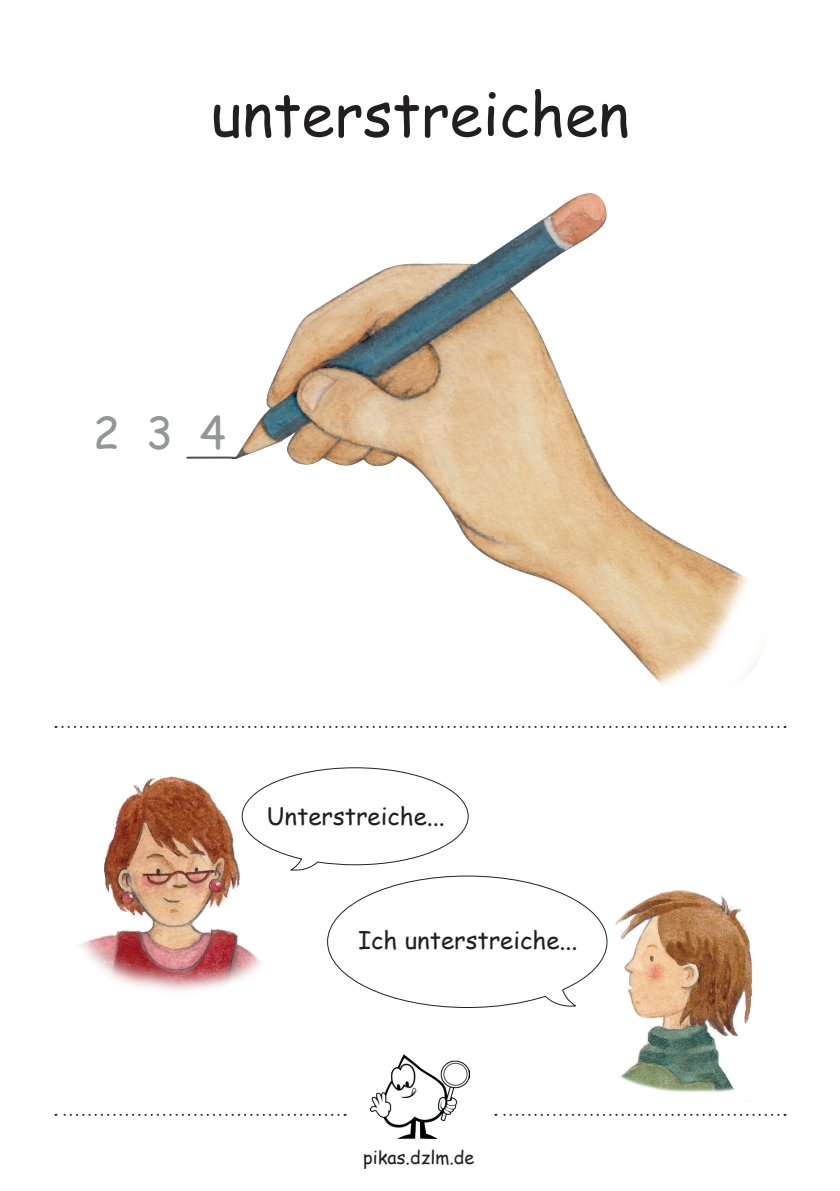
<style>
.page{position:relative;width:840px;height:1191px;background:#fff}
.page>*{position:absolute;margin:0;border:0;box-sizing:border-box;transform-origin:0 0}
.t1{font:60px "Comic Sans MS";color:#231f20}
.t2{font:44px "Comic Sans MS";color:#939598}
.t3{font:24px "Comic Sans MS";color:#231f20}
.t4{font:18px "Comic Sans MS";color:#231f20}
</style>
<div class="page">
<img style="left:370px;top:1054px;width:99px;height:84px">
<svg style="left:55px;top:1113px;width:283px;height:2px"></svg>
<svg style="left:495px;top:1113px;width:283px;height:2px"></svg>
<svg style="left:55px;top:726px;width:723px;height:2px"></svg>
<img style="left:236px;top:194px;width:528px;height:492px">
<svg style="left:186px;top:456px;width:70px;height:4px"></svg>
<div style="left:227px;top:459px;width:17px;height:9px;background:#fff"></div>
<img style="left:80px;top:777px;width:161px;height:214px">
<svg style="left:241px;top:767px;width:366px;height:241px"></svg>
<img style="left:615px;top:890px;width:138px;height:202px">
<h1 class="t1" style="left:210px;top:70px;width:420px">unterstreichen</h1>
<h2 class="t2" style="left:93px;top:400px;width:135px">2 3 4</h2>
<p class="t3" style="left:266px;top:798px;width:179px">Unterstreiche...</p>
<p class="t3" style="left:358px;top:923px;width:221px">Ich unterstreiche...</p>
<p class="t4" style="left:363px;top:1143px;width:112px">pikas.dzlm.de</p>
</div>
